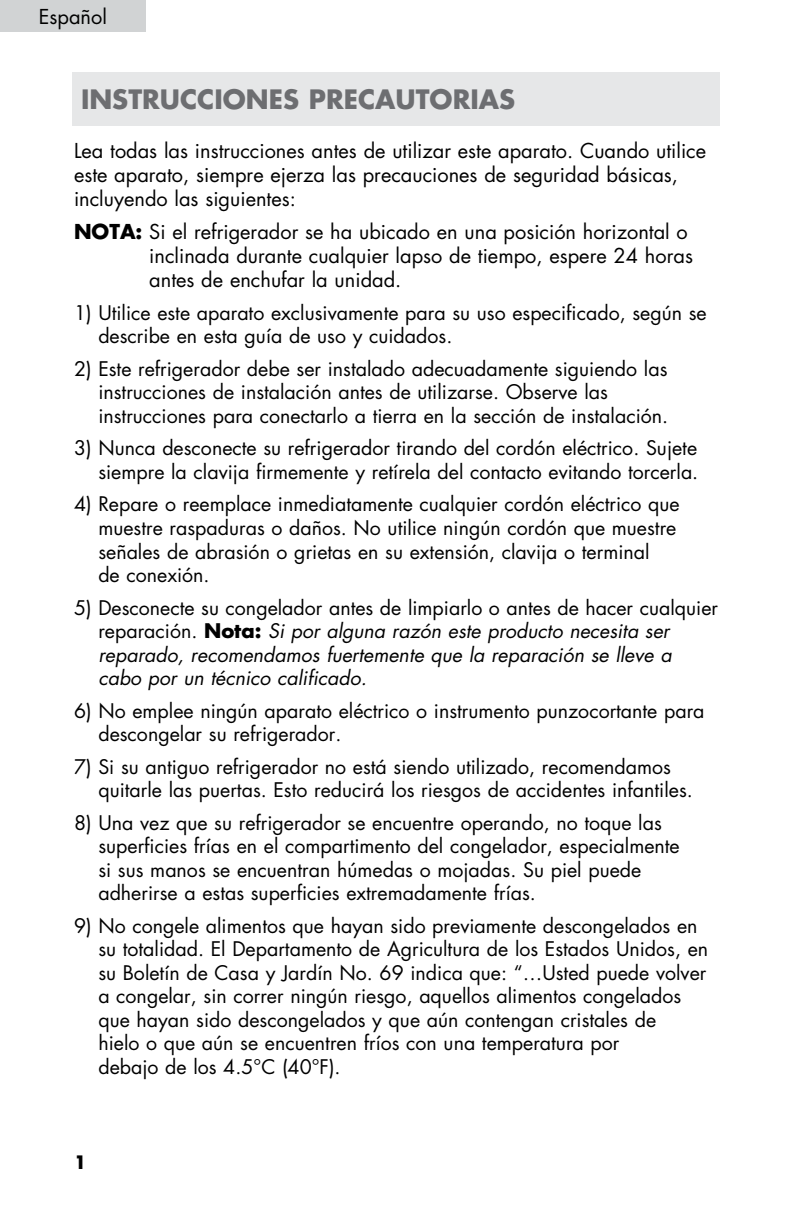
<style>
.page{position:relative;width:792px;height:1224px;background:#fff}
.page>*{position:absolute;margin:0;border:0;box-sizing:border-box;transform-origin:0 0}
.t1{font:700 26px "Futura Std";color:#6d6e71}
.t2{font:20px/24px "Futura Std";color:#000}
.t3{font:19.6px/23.6px "Futura Std";color:#000}
.t4{font:italic 19.6px/23.6px "Futura Std";color:#000}
.t5{font:700 18px "Futura Std";color:#000}
.s1{font-weight:700}
.s2{font-style:normal}
.s3{font-weight:700;font-style:normal}
</style>
<div class="page">
<div style="left:0;top:0;width:146px;height:32px;background:#d1d3d4"></div>
<div style="left:72px;top:72px;width:648px;height:53px;background:#e6e7e8"></div>
<p class="t2" style="left:39px;top:5px;width:70px">Español</p>
<h1 class="t1" style="left:81px;top:82px;width:163px">INSTRUCCIONE</h1>
<h1 class="t1" style="left:283px;top:82px;width:234px">S PRECAUTO RIAS</h1>
<p class="t2" style="left:74px;top:139px;width:634px">Lea todas las instrucciones antes de utilizar este aparato. Cuando utilice este aparato, siempre ejerza las precauciones de seguridad básicas, incluyendo las siguientes:</p>
<p class="t2" style="left:149px;top:220px;width:545px;text-indent:-75px"><span class="s1">NOTA:</span> Si el refrigerador se ha ubicado en una posición horizontal o inclinada durante cualquier lapso de tiempo, espere 24 horas antes de enchufar la unidad.</p>
<p class="t3" style="left:98px;top:301px;width:610px;text-indent:-24px">1) Utilice este aparato exclusivamente para su uso especificado, según se describe en esta guía de uso y cuidados.</p>
<p class="t3" style="left:98px;top:357px;width:571px;text-indent:-24px">2) Este refrigerador debe ser instalado adecuadamente siguiendo las instrucciones de instalación antes de utilizarse. Observe las instrucciones para conectarlo a tierra en la sección de instalación.</p>
<p class="t3" style="left:74px;top:437px;width:626px;text-align:right">3) Nunca desconecte su refrigerador tirando del cordón eléctrico. Sujete siempre la clavija firmemente y retírela del contacto evitando torcerla.</p>
<p class="t3" style="left:98px;top:493px;width:583px;text-indent:-24px">4) Repare o reemplace inmediatamente cualquier cordón eléctrico que muestre raspaduras o daños. No utilice ningún cordón que muestre señales de abrasión o grietas en su extensión, clavija o terminal<br>de conexión.</p>
<p class="t4" style="left:98px;top:596px;width:621px;text-indent:-24px"><span class="s2">5) Desconecte su congelador antes de limpiarlo o antes de hacer cualquier reparación.</span> <span class="s3">NOTA:</span> Si por alguna razón este producto necesita ser reparado, recomendamos fuertemente que la reparación se lleve a cabo por un técnico calificado.</p>
<p class="t3" style="left:98px;top:699px;width:608px;text-indent:-24px">6) No emplee ningún aparato eléctrico o instrumento punzocortante para descongelar su refrigerador.</p>
<p class="t3" style="left:98px;top:755px;width:596px;text-indent:-24px">7) Si su antiguo refrigerador no está siendo utilizado, recomendamos quitarle las puertas. Esto reducirá los riesgos de accidentes infantiles.</p>
<p class="t3" style="left:98px;top:811px;width:583px;text-indent:-24px">8) Una vez que su refrigerador se encuentre operando, no toque las superficies frías en el compartimento del congelador, especialmente si sus manos se encuentran húmedas o mojadas. Su piel puede adherirse a estas superficies extremadamente frías.</p>
<p class="t3" style="left:98px;top:914px;width:611px;text-indent:-24px">9) No congele alimentos que hayan sido previamente descongelados en su totalidad. El Departamento de Agricultura de los Estados Unidos, en su Boletín de Casa y Jardín No. 69 indica que: “…Usted puede volver a congelar, sin correr ningún riesgo, aquellos alimentos congelados que hayan sido descongelados y que aún contengan cristales de<br>hielo o que aún se encuentren fríos con una temperatura por<br>debajo de los 4.5°C (40°F).</p>
<p class="t5" style="left:74px;top:1150px;width:14px">1</p>
</div>
